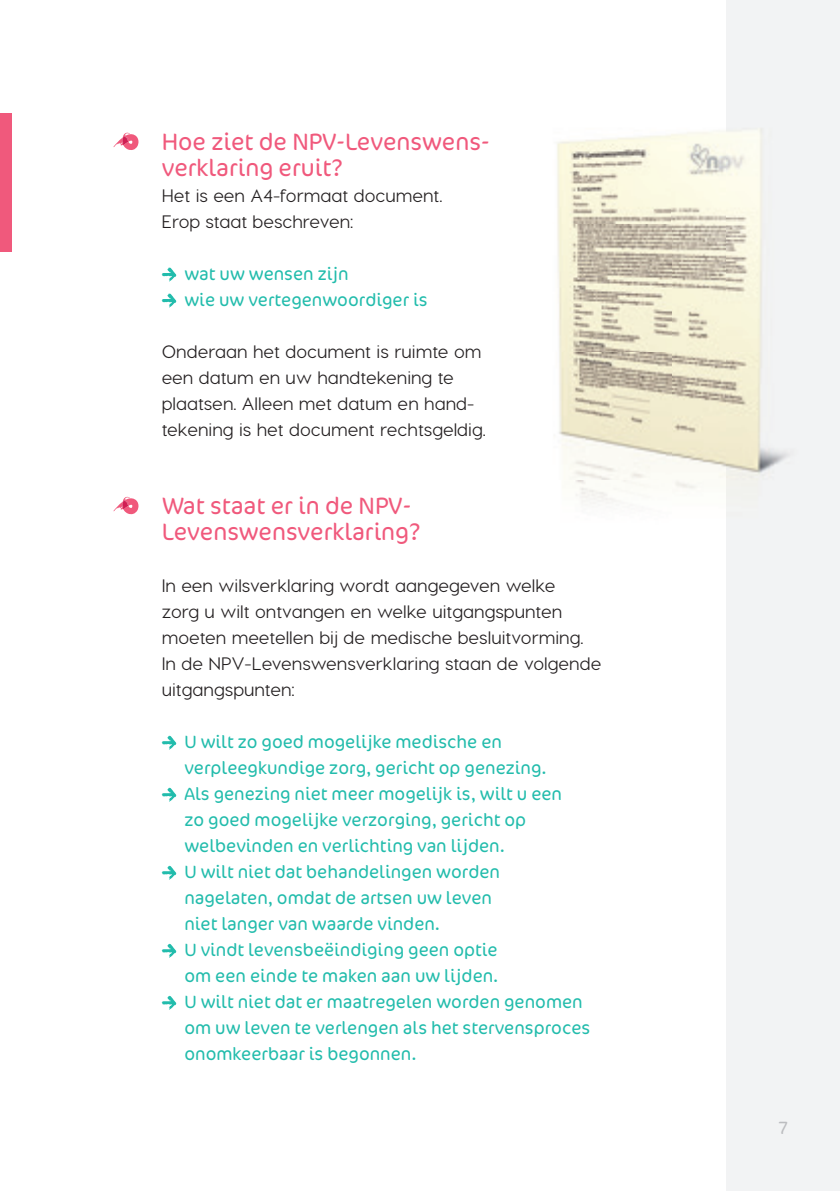
<style>
.page{position:relative;width:840px;height:1191px;background:#fff}
.page>*{position:absolute;margin:0;border:0;box-sizing:border-box;transform-origin:0 0}
.t1{font:300 24px/26px "Cocon OT";color:#f0597c}
.t2{font:300 18px/26px "Cocon OT";color:#22bcac}
.t3{font:500 18px/26px "Visby CF";color:#231f20}
.t4{font:300 18px "Cocon OT";color:#bcbdc0}
</style>
<div class="page">
<div style="left:726px;top:0;width:113px;height:1191px;background:#f2f3f4"></div>
<img style="left:557px;top:129px;width:232px;height:375px">
<div style="left:0;top:113px;width:11px;height:139px;background:#f0597c"></div>
<svg style="left:113px;top:133px;width:25px;height:17px"></svg>
<svg style="left:161px;top:268px;width:15px;height:13px"></svg>
<svg style="left:161px;top:294px;width:15px;height:13px"></svg>
<svg style="left:113px;top:497px;width:25px;height:17px"></svg>
<svg style="left:161px;top:736px;width:15px;height:13px"></svg>
<svg style="left:161px;top:788px;width:15px;height:13px"></svg>
<svg style="left:161px;top:866px;width:15px;height:13px"></svg>
<svg style="left:161px;top:944px;width:15px;height:13px"></svg>
<svg style="left:161px;top:996px;width:15px;height:13px"></svg>
<h1 class="t1" style="left:162px;top:129px;width:329px">Hoe ziet de NPV-Levenswens&shy;verklaring eruit?</h1>
<p class="t3" style="left:162px;top:182px;width:282px">Het is een A4-formaat document.<br>Erop staat beschreven:</p>
<p class="t2" style="left:184px;top:261px;width:245px">wat uw wensen zijn<br>wie uw vertegenwoordiger is</p>
<p class="t3" style="left:162px;top:338px;width:325px">Onderaan het document is ruimte om een datum en uw handtekening te plaatsen. Alleen met datum en hand&shy;tekening is het document rechtsgeldig.</p>
<h1 class="t1" style="left:162px;top:493px;width:260px">Wat staat er in de NPV-<br>Levenswensverklaring?</h1>
<p class="t3" style="left:162px;top:572px;width:441px">In een wilsverklaring wordt aangegeven welke<br>zorg u wilt ontvangen en welke uitgangspunten moeten meetellen bij de medische besluitvorming.<br>In de NPV-Levenswensverklaring staan de volgende uitgangspunten:</p>
<p class="t2" style="left:184px;top:729px;width:407px">U wilt zo goed mogelijke medische en verpleegkundige zorg, gericht op genezing.<br>Als genezing niet meer mogelijk is, wilt u een<br>zo goed mogelijke verzorging, gericht op welbevinden en verlichting van lijden.<br>U wilt niet dat behandelingen worden nagelaten, omdat de artsen uw leven<br>niet langer van waarde vinden.<br>U vindt levensbeëindiging geen optie<br>om een einde te maken aan uw lijden.<br>U wilt niet dat er maatregelen worden genomen om uw leven te verlengen als het stervensproces onomkeerbaar is begonnen.</p>
<p class="t4" style="left:777px;top:1117px;width:12px">7</p>
</div>
